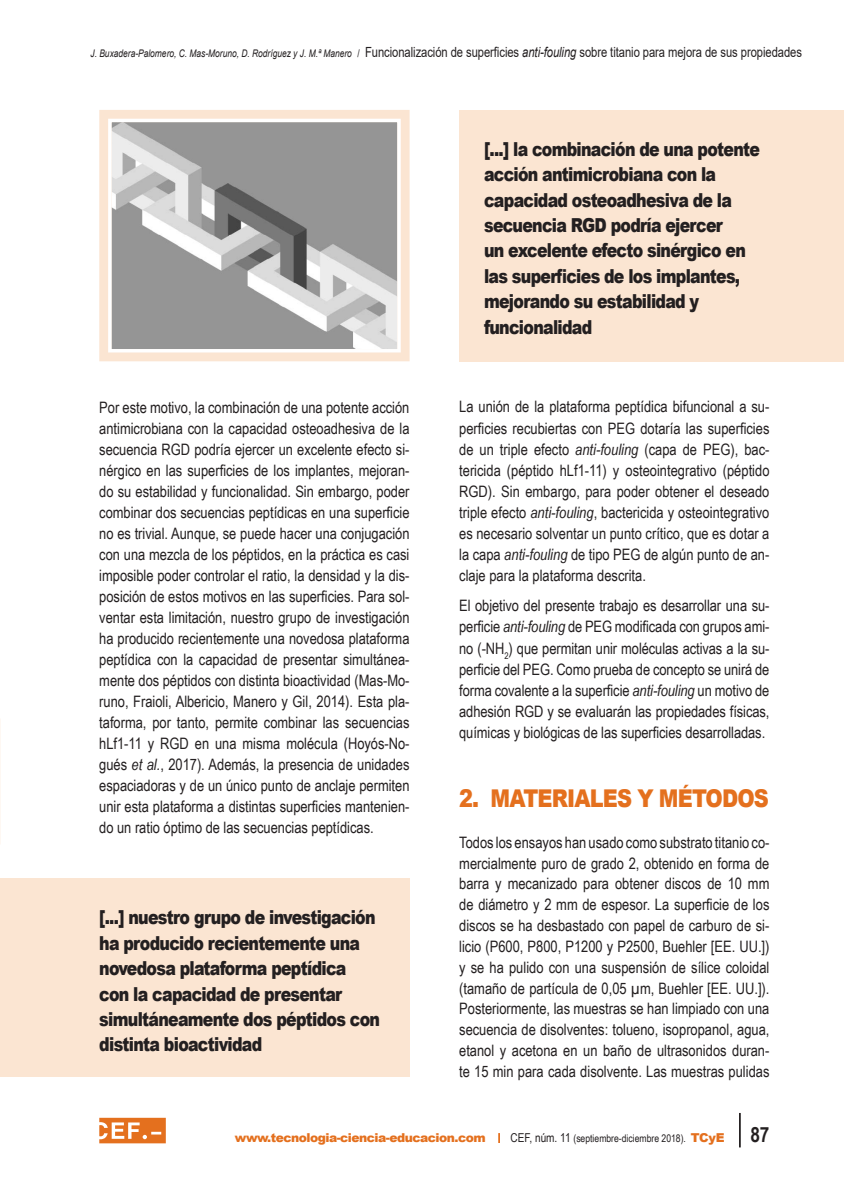
<style>
.page{position:relative;width:844px;height:1191px;background:#fff}
.page>*{position:absolute;margin:0;border:0;box-sizing:border-box;transform-origin:0 0}
._1__epigrafe{font:900 24.5px "Arial";letter-spacing:-.04em;color:#e4701e;scale:.85 1}
.t1{font:900 19.25px/25.4px "Arial";letter-spacing:-.045em;color:#231f20;scale:.82 1}
.texto_general{font:15.75px/21px "Arial Narrow";color:#231f20;text-align:justify}
.t2{font:14px "Arial";letter-spacing:-.005em;color:#231f20;scale:.8 1}
.t3{font:900 12.25px "Arial";letter-spacing:-.04em;color:#e4701e}
.t4{font:10.5px "Arial Narrow";color:#231f20}
.s1{font-style:italic;font-size:10.5px}
.s2{font-size:10.5px}
.s3{font-style:italic}
.s4{font-size:12.25px}
.s5{font-family:"Arial";font-weight:900;font-size:12.25px;color:#e4701e}
.s6{font-weight:700;font-size:21px}
</style>
<div class="page">
<svg style="left:498px;top:1133px;width:2px;height:10px"></svg>
<hr style="left:738px;top:1113px;width:2px;height:34px;background:#231f20">
<svg style="left:99px;top:1117px;width:67px;height:26px;background:#e99050"></svg>
<div style="left:0;top:878px;width:409px;height:198px;background:#fbe5d2"></div>
<div style="left:459px;top:110px;width:384px;height:251px;background:#fbe5d2"></div>
<img style="left:112px;top:123px;width:284px;height:225px">
<div style="left:99px;top:110px;width:310px;height:251px;border:12px solid #fbe5d2"></div>
<div style="left:108px;top:119px;width:292px;height:233px;border:3px solid #fff"></div>
<p class="t2" style="left:90px;top:43px;width:890px"><span class="s1">J. Buxadera-Palomero, C. Mas-Moruno, D. Rodríguez y J. M.ª Manero</span> <span class="s2">/</span> Funcionalización de superficies <span class="s3">anti-fouling</span> sobre titanio para mejora de sus propiedades</p>
<p class="t1" style="left:484px;top:136px;width:338px">[...] la combinación de una potente acción antimicrobiana con la capacidad osteoadhesiva de la secuencia RGD podría ejercer<br>un excelente efecto sinérgico en las superficies de los implantes, mejorando su estabilidad y funcionalidad</p>
<p class="texto_general" style="left:99px;top:396px;width:312px">Por este motivo, la combinación de una potente acción antimicrobiana con la capacidad osteoadhesiva de la secuencia RGD podría ejercer un excelente efecto si&shy;nérgico en las superficies de los implantes, mejoran&shy;do su estabilidad y funcionalidad. Sin embargo, poder combinar dos secuencias peptídicas en una superficie no es trivial. Aunque, se puede hacer una conjugación con una mezcla de los péptidos, en la práctica es casi imposible poder controlar el ratio, la densidad y la dis&shy;posición de estos motivos en las superficies. Para sol&shy;ventar esta limitación, nuestro grupo de investigación ha producido recientemente una novedosa plataforma peptídica con la capacidad de presentar simultánea&shy;mente dos péptidos con distinta bioactividad (Mas-Mo&shy;runo, Fraioli, Albericio, Manero y Gil, 2014). Esta pla&shy;taforma, por tanto, permite combinar las secuencias hLf1-11 y RGD en una misma molécula (Hoyós-No&shy;gués <span class="s3">et al.</span>, 2017). Además, la presencia de unidades espaciadoras y de un único punto de anclaje permiten unir esta plataforma a distintas superficies mantenien&shy;do un ratio óptimo de las secuencias peptídicas.</p>
<p class="texto_general" style="left:459px;top:396px;width:312px">La unión de la plataforma peptídica bifuncional a su&shy;perficies recubiertas con PEG dotaría las superficies de un triple efecto <span class="s3">anti-fouling</span> (capa de PEG), bac&shy;tericida (péptido hLf1-11) y osteointegrativo (péptido RGD). Sin embargo, para poder obtener el deseado triple efecto <span class="s3">anti-fouling</span>, bactericida y osteointegrativo es necesario solventar un punto crítico, que es dotar a la capa <span class="s3">anti-fouling</span> de tipo PEG de algún punto de an&shy;claje para la plataforma descrita.</p>
<p class="texto_general" style="left:459px;top:595px;width:312px">El objetivo del presente trabajo es desarrollar una su&shy;perficie <span class="s3">anti-fouling</span> de PEG modificada con grupos ami&shy;no (-NH<sub>2</sub>) que permitan unir moléculas activas a la su&shy;perficie del PEG. Como prueba de concepto se unirá de forma covalente a la superficie <span class="s3">anti-fouling</span> un motivo de adhesión RGD y se evaluarán las propiedades físicas, químicas y biológicas de las superficies desarrolladas.</p>
<p class="_1__epigrafe" style="left:459px;top:780px;width:366px">2. MATERIALES Y MÉTODOS</p>
<p class="texto_general" style="left:459px;top:831px;width:312px">Todos los ensayos han usado como substrato titanio co&shy;mercialmente puro de grado 2, obtenido en forma de barra y mecanizado para obtener discos de 10 mm de diámetro y 2 mm de espesor. La superficie de los discos se ha desbastado con papel de carburo de si&shy;licio (P600, P800, P1200 y P2500, Buehler [EE. UU.]) y se ha pulido con una suspensión de sílice coloidal (tamaño de partícula de 0,05 µm, Buehler [EE. UU.]).<br>Posteriormente, las muestras se han limpiado con una secuencia de disolventes: tolueno, isopropanol, agua, etanol y acetona en un baño de ultrasonidos duran&shy;te 15 min para cada disolvente. Las muestras pulidas</p>
<p class="t1" style="left:99px;top:904px;width:344px">[...] nuestro grupo de investigación ha producido recientemente una novedosa plataforma peptídica con la capacidad de presentar simultáneamente dos péptidos con distinta bioactividad</p>
<p class="t3" style="left:235px;top:1129px;width:252px">www.tecnologia-ciencia-educacion.com</p>
<p class="t4" style="left:510px;top:1130px;width:260px"><span class="s4">CEF, núm. 11</span> (septiembre-diciembre 2018). <span class="s5">TCyE</span> <span class="s6">87</span></p>
</div>
